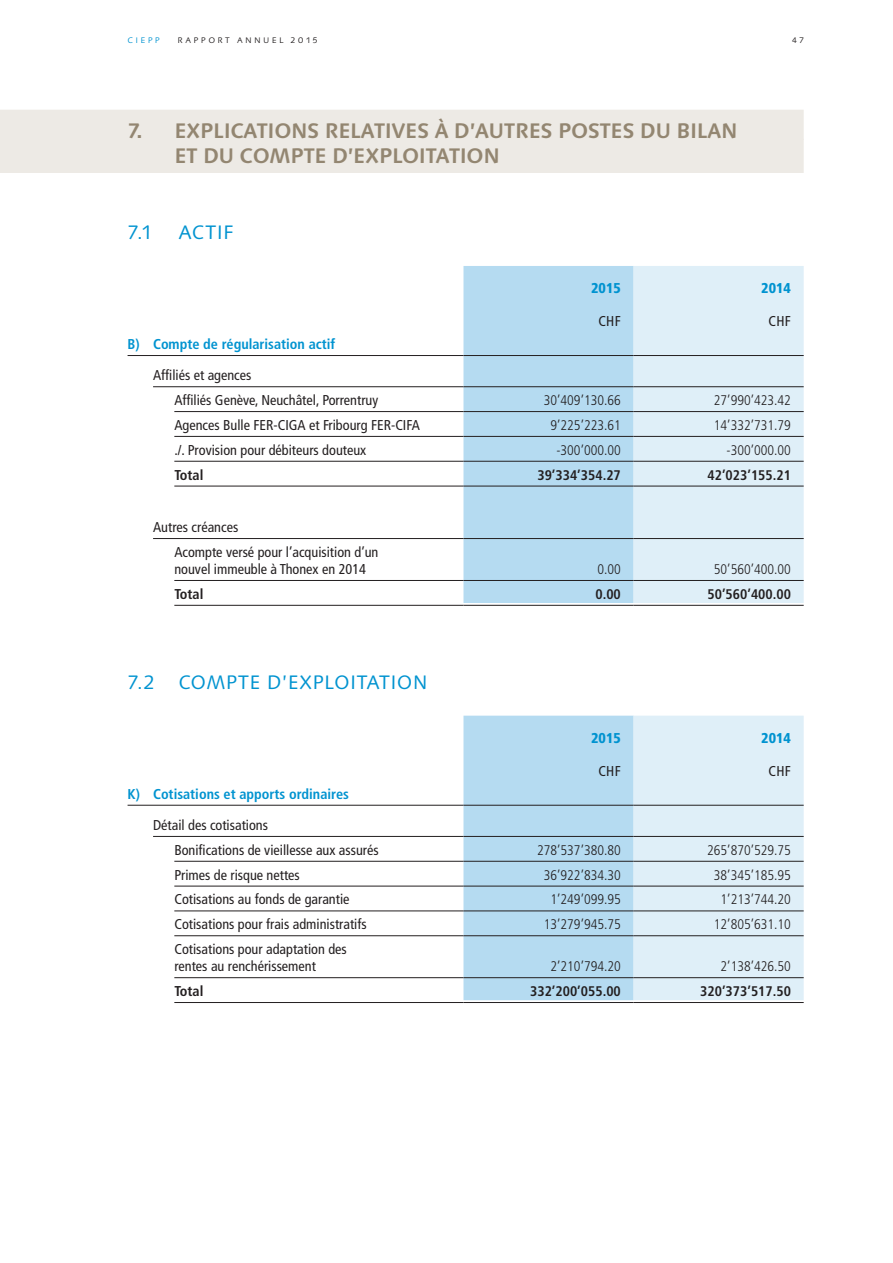
<style>
.page{position:relative;width:893px;height:1263px;background:#fff}
.page>*{position:absolute;margin:0;border:0;box-sizing:border-box;transform-origin:0 0}
.t1{font:700 21px/25.2px "Linotype Syntax";letter-spacing:-.02em;color:#938671}
.t2{font:19.5px "Linotype Syntax";letter-spacing:.015em;color:#0093d0}
.t3{font:condensed 14.25px/24.9px "Frutiger LT Std";color:#231f20}
.t4{font:700 condensed 14.25px "Frutiger LT Std";color:#0093d0}
.t5{font:900 condensed 14.25px "Frutiger LT Std";color:#0093d0}
.t6{font:700 condensed 14.25px "Frutiger LT Std";color:#231f20}
.t7{font:300 condensed 13.95px "Frutiger LT Std";color:#231f20}
.t8{font:700 condensed 13.95px "Frutiger LT Std";color:#231f20}
.t9{font:300 10.5px "Linotype Syntax SC";letter-spacing:.225em;color:#231f20}
.t10{font:300 10.5px "Linotype Syntax SC";letter-spacing:.215em;color:#0093d0}
</style>
<div class="page">
<div style="left:0;top:110px;width:804px;height:30px;background:#edeae5"></div>
<div style="left:0;top:139px;width:804px;height:34px;background:#edeae5"></div>
<div style="left:463px;top:266px;width:171px;height:337px;background:#b5dbf1"></div>
<div style="left:634px;top:266px;width:170px;height:337px;background:#dfeff8"></div>
<hr style="left:128px;top:355px;width:335px;height:1px;background:#231f20">
<hr style="left:463px;top:355px;width:171px;height:1px;background:#231f20">
<hr style="left:634px;top:355px;width:170px;height:1px;background:#231f20">
<hr style="left:153px;top:386px;width:310px;height:1px;background:#231f20">
<hr style="left:463px;top:386px;width:171px;height:1px;background:#231f20">
<hr style="left:634px;top:386px;width:170px;height:1px;background:#231f20">
<hr style="left:174px;top:411px;width:289px;height:1px;background:#231f20">
<hr style="left:463px;top:411px;width:171px;height:1px;background:#231f20">
<hr style="left:634px;top:411px;width:170px;height:1px;background:#231f20">
<hr style="left:174px;top:436px;width:289px;height:1px;background:#231f20">
<hr style="left:463px;top:436px;width:171px;height:1px;background:#231f20">
<hr style="left:634px;top:436px;width:170px;height:1px;background:#231f20">
<hr style="left:174px;top:461px;width:289px;height:1px;background:#231f20">
<hr style="left:463px;top:461px;width:171px;height:1px;background:#231f20">
<hr style="left:634px;top:461px;width:170px;height:1px;background:#231f20">
<hr style="left:174px;top:486px;width:289px;height:1px;background:#231f20">
<hr style="left:463px;top:486px;width:171px;height:1px;background:#231f20">
<hr style="left:634px;top:486px;width:170px;height:1px;background:#231f20">
<hr style="left:153px;top:538px;width:310px;height:1px;background:#231f20">
<hr style="left:463px;top:538px;width:171px;height:1px;background:#231f20">
<hr style="left:634px;top:538px;width:170px;height:1px;background:#231f20">
<hr style="left:174px;top:580px;width:289px;height:1px;background:#231f20">
<hr style="left:463px;top:580px;width:171px;height:1px;background:#231f20">
<hr style="left:634px;top:580px;width:170px;height:1px;background:#231f20">
<hr style="left:174px;top:605px;width:289px;height:1px;background:#231f20">
<hr style="left:463px;top:605px;width:171px;height:1px;background:#231f20">
<hr style="left:634px;top:605px;width:170px;height:1px;background:#231f20">
<div style="left:463px;top:716px;width:171px;height:284px;background:#b5dbf1"></div>
<div style="left:634px;top:716px;width:170px;height:284px;background:#dfeff8"></div>
<hr style="left:128px;top:805px;width:335px;height:1px;background:#231f20">
<hr style="left:463px;top:805px;width:171px;height:1px;background:#231f20">
<hr style="left:634px;top:805px;width:170px;height:1px;background:#231f20">
<hr style="left:153px;top:836px;width:310px;height:1px;background:#231f20">
<hr style="left:463px;top:836px;width:171px;height:1px;background:#231f20">
<hr style="left:634px;top:836px;width:170px;height:1px;background:#231f20">
<hr style="left:174px;top:861px;width:289px;height:1px;background:#231f20">
<hr style="left:463px;top:861px;width:171px;height:1px;background:#231f20">
<hr style="left:634px;top:861px;width:170px;height:1px;background:#231f20">
<hr style="left:174px;top:886px;width:289px;height:1px;background:#231f20">
<hr style="left:463px;top:886px;width:171px;height:1px;background:#231f20">
<hr style="left:634px;top:886px;width:170px;height:1px;background:#231f20">
<hr style="left:174px;top:911px;width:289px;height:1px;background:#231f20">
<hr style="left:463px;top:911px;width:171px;height:1px;background:#231f20">
<hr style="left:634px;top:911px;width:170px;height:1px;background:#231f20">
<hr style="left:174px;top:935px;width:289px;height:1px;background:#231f20">
<hr style="left:463px;top:935px;width:171px;height:1px;background:#231f20">
<hr style="left:634px;top:935px;width:170px;height:1px;background:#231f20">
<hr style="left:174px;top:977px;width:289px;height:1px;background:#231f20">
<hr style="left:463px;top:977px;width:171px;height:1px;background:#231f20">
<hr style="left:634px;top:977px;width:170px;height:1px;background:#231f20">
<hr style="left:174px;top:1002px;width:289px;height:1px;background:#231f20">
<hr style="left:463px;top:1002px;width:171px;height:1px;background:#231f20">
<hr style="left:634px;top:1002px;width:170px;height:1px;background:#231f20">
<p class="t10" style="left:128px;top:33px;width:34px">ciepp</p>
<p class="t9" style="left:178px;top:33px;width:141px">rapport annuel 2015</p>
<p class="t9" style="left:792px;top:33px;width:13px">47</p>
<h1 class="t1" style="left:174px;top:118px;width:565px;text-indent:-47px">7. EXPLICATIONS RELATIVES À D’AUTRES POSTES DU BILAN<br>ET DU COMPTE D’EXPLOITATION</h1>
<h2 class="t2" style="left:128px;top:221px;width:27px">7.1</h2>
<h2 class="t2" style="left:179px;top:221px;width:56px">ACTIF</h2>
<p class="t4" style="left:128px;top:336px;width:209px">B) Compte de régularisation actif</p>
<p class="t3" style="left:174px;top:363px;width:205px;text-indent:-21px">Affiliés et agences<br>Affiliés Genève, Neuchâtel, Porrentruy</p>
<p class="t5" style="left:591px;top:279px;width:31px">2015</p>
<p class="t5" style="left:761px;top:279px;width:31px">2014</p>
<p class="t3" style="left:599px;top:309px;width:24px">CHF</p>
<p class="t3" style="left:769px;top:309px;width:24px">CHF</p>
<p class="t7" style="left:544px;top:392px;width:79px">30’409’130.66</p>
<p class="t7" style="left:714px;top:392px;width:79px">27’990’423.42</p>
<p class="t3" style="left:174px;top:412px;width:247px">Agences Bulle FER-CIGA et Fribourg FER-CIFA</p>
<p class="t7" style="left:550px;top:417px;width:72px">9’225’223.61</p>
<p class="t7" style="left:714px;top:417px;width:79px">14’332’731.79</p>
<p class="t3" style="left:174px;top:437px;width:194px">./. Provision pour débiteurs douteux</p>
<p class="t7" style="left:556px;top:442px;width:66px">-300’000.00</p>
<p class="t7" style="left:726px;top:442px;width:66px">-300’000.00</p>
<p class="t6" style="left:174px;top:466px;width:31px">Total</p>
<p class="t8" style="left:537px;top:466px;width:85px">39’334’354.27</p>
<p class="t8" style="left:707px;top:466px;width:85px">42’023’155.21</p>
<p class="t3" style="left:174px;top:515px;width:206px;text-indent:-21px">Autres créances<br>Acompte versé pour l’acquisition d’un</p>
<p class="t3" style="left:174px;top:557px;width:193px">nouvel immeuble à Thonex en 2014</p>
<p class="t7" style="left:597px;top:561px;width:25px">0.00</p>
<p class="t7" style="left:714px;top:561px;width:79px">50’560’400.00</p>
<p class="t6" style="left:174px;top:585px;width:31px">Total</p>
<p class="t8" style="left:595px;top:586px;width:27px">0.00</p>
<p class="t8" style="left:707px;top:586px;width:85px">50’560’400.00</p>
<h2 class="t2" style="left:128px;top:670px;width:302px">7.2 COMPTE D’EXPLOITATION</h2>
<p class="t4" style="left:128px;top:785px;width:223px">K) Cotisations et apports ordinaires</p>
<p class="t3" style="left:174px;top:812px;width:206px;text-indent:-21px">Détail des cotisations<br>Bonifications de vieillesse aux assurés</p>
<p class="t5" style="left:591px;top:729px;width:31px">2015</p>
<p class="t5" style="left:761px;top:729px;width:31px">2014</p>
<p class="t3" style="left:599px;top:759px;width:24px">CHF</p>
<p class="t3" style="left:769px;top:759px;width:24px">CHF</p>
<p class="t7" style="left:537px;top:842px;width:85px">278’537’380.80</p>
<p class="t7" style="left:707px;top:842px;width:85px">265’870’529.75</p>
<p class="t3" style="left:174px;top:862px;width:127px">Primes de risque nettes</p>
<p class="t7" style="left:544px;top:867px;width:79px">36’922’834.30</p>
<p class="t7" style="left:714px;top:867px;width:79px">38’345’185.95</p>
<p class="t3" style="left:174px;top:887px;width:177px">Cotisations au fonds de garantie</p>
<p class="t7" style="left:550px;top:892px;width:72px">1’249’099.95</p>
<p class="t7" style="left:721px;top:892px;width:72px">1’213’744.20</p>
<p class="t3" style="left:174px;top:912px;width:194px">Cotisations pour frais administratifs</p>
<p class="t7" style="left:544px;top:916px;width:79px">13’279’945.75</p>
<p class="t7" style="left:714px;top:916px;width:79px">12’805’631.10</p>
<p class="t3" style="left:174px;top:941px;width:174px;line-height:17.1px">Cotisations pour adaptation des rentes au renchérissement</p>
<p class="t7" style="left:550px;top:958px;width:72px">2’210’794.20</p>
<p class="t7" style="left:721px;top:958px;width:72px">2’138’426.50</p>
<p class="t6" style="left:174px;top:982px;width:31px">Total</p>
<p class="t8" style="left:530px;top:983px;width:92px">332’200’055.00</p>
<p class="t8" style="left:700px;top:983px;width:92px">320’373’517.50</p>
</div>
